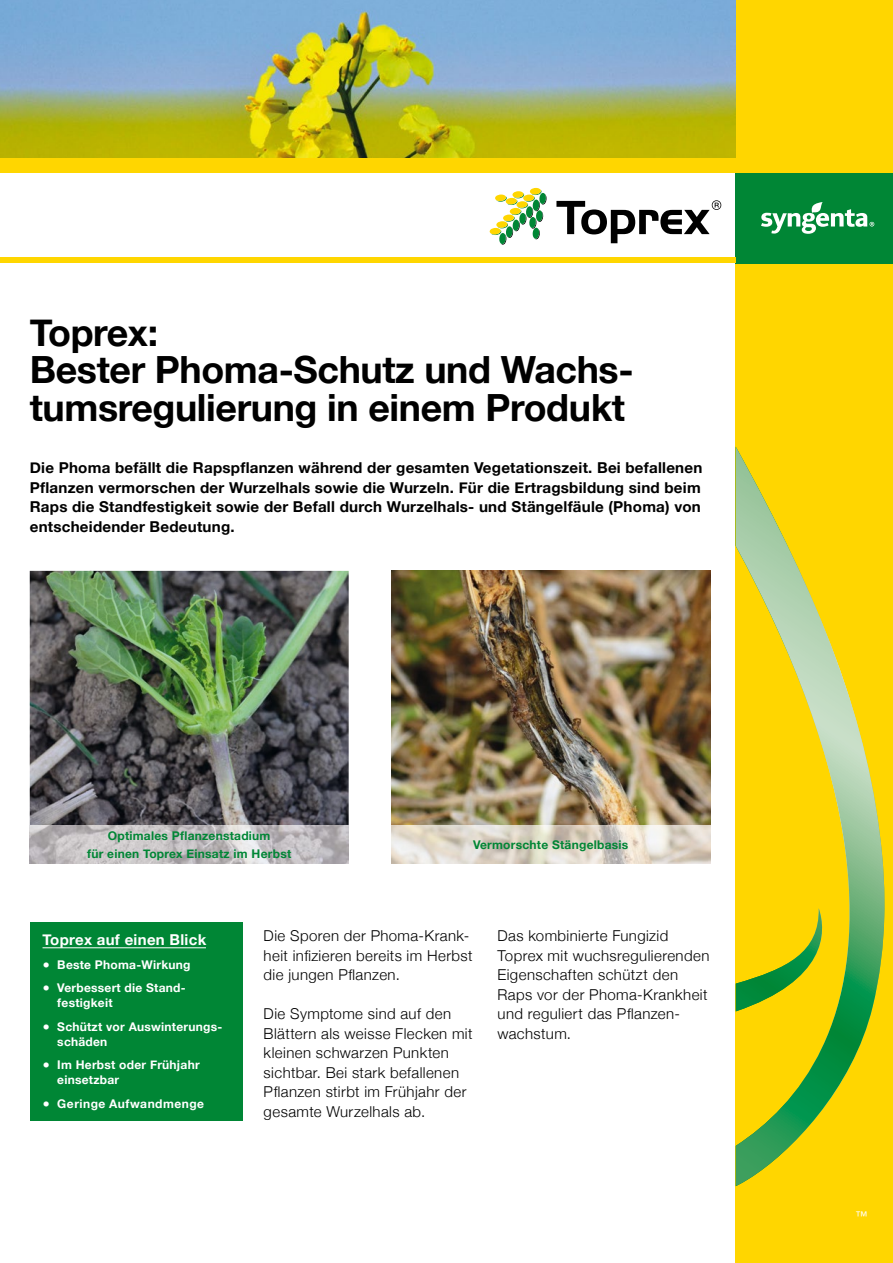
<style>
.page{position:relative;width:893px;height:1263px;background:#fff}
.page>*{position:absolute;margin:0;border:0;box-sizing:border-box;transform-origin:0 0}
.t1{font:700 37.5px/37.5px "Helvetica Neue";letter-spacing:-.01em;color:#000}
.t2{font:300 15px/19.5px "Helvetica Neue";letter-spacing:.03em;color:#000}
.t3{font:700 15px/19.5px "Helvetica Neue";letter-spacing:.015em;color:#000;text-align:justify}
.t4{font:700 15px "Helvetica Neue";letter-spacing:.02em;color:#fff}
.t5{font:700 12px/15px "Helvetica Neue";letter-spacing:.02em;color:#fff}
.t6{font:700 12px/18px "Helvetica Neue";letter-spacing:.02em;color:#008635;text-align:center}
.t7{font:700 12px "Helvetica Neue";letter-spacing:.04em;color:#fff}
.t8{font:12px "Helvetica Neue";color:#fff}
</style>
<div class="page">
<div style="left:736px;top:0;width:157px;height:1263px;background:#ffd600"></div>
<div style="left:0;top:158px;width:893px;height:15px;background:#ffd600"></div>
<div style="left:736px;top:173px;width:157px;height:90px;background:#008635"></div>
<div style="left:0;top:257px;width:736px;height:6px;background:#ffd600"></div>
<img style="left:0;top:0;width:736px;height:158px">
<div style="left:30px;top:922px;width:212px;height:199px;background:#008635"></div>
<hr style="left:43px;top:947px;width:163px;height:1px;background:#fff">
<svg style="left:761px;top:202px;width:113px;height:32px"></svg>
<svg style="left:736px;top:447px;width:148px;height:738px"></svg>
<svg style="left:489px;top:187px;width:233px;height:58px"></svg>
<img style="left:30px;top:571px;width:319px;height:254px">
<img style="left:391px;top:571px;width:319px;height:292px">
<img style="left:30px;top:825px;width:319px;height:38px">
<h1 class="t1" style="left:30px;top:314px;width:605px">Toprex:<br>Bester Phoma-Schutz und Wachs&shy;tumsregulierung in einem Produkt</h1>
<p class="t3" style="left:30px;top:459px;width:674px">Die Phoma befällt die Rapspflanzen während der gesamten Vegetationszeit. Bei befallenen Pflanzen vermorschen der Wurzelhals sowie die Wurzeln. Für die Ertragsbildung sind beim Raps die Standfestigkeit sowie der Befall durch Wurzelhals- und Stängelfäule (Phoma) von entscheidender Bedeutung.</p>
<p class="t6" style="left:87px;top:826px;width:206px">Optimales Pflanzenstadium<br>für einen Toprex Einsatz im Herbst</p>
<p class="t6" style="left:473px;top:835px;width:157px">Vermorschte Stängelbasis</p>
<p class="t4" style="left:43px;top:928px;width:165px">Toprex auf einen Blick</p>
<p class="t5" style="left:43px;top:957px;width:149px">● Beste Phoma-Wirkung</p>
<p class="t5" style="left:57px;top:981px;width:130px;text-indent:-15px">● Verbessert die Stand&shy;festigkeit</p>
<p class="t5" style="left:57px;top:1019px;width:166px;text-indent:-15px">● Schützt vor Auswinterungs&shy;schäden</p>
<p class="t5" style="left:57px;top:1058px;width:144px;text-indent:-15px">● Im Herbst oder Frühjahr einsetzbar</p>
<p class="t7" style="left:43px;top:1094px;width:163px">● Geringe Aufwandmenge</p>
<p class="t2" style="left:264px;top:925px;width:210px">Die Sporen der Phoma-Krank&shy;heit infizieren bereits im Herbst die jungen Pflanzen.</p>
<p class="t2" style="left:264px;top:1003px;width:210px">Die Symptome sind auf den<br>Blättern als weisse Flecken mit kleinen schwarzen Punkten sichtbar. Bei stark befallenen<br>Pflanzen stirbt im Frühjahr der gesamte Wurzelhals ab.</p>
<p class="t2" style="left:497px;top:925px;width:213px">Das kombinierte Fungizid<br>Toprex mit wuchsregulierenden<br>Eigenschaften schützt den<br>Raps vor der Phoma-Krankheit und reguliert das Pflanzen&shy;wachstum.</p>
<p class="t8" style="left:856px;top:1207px;width:13px">™</p>
</div>
